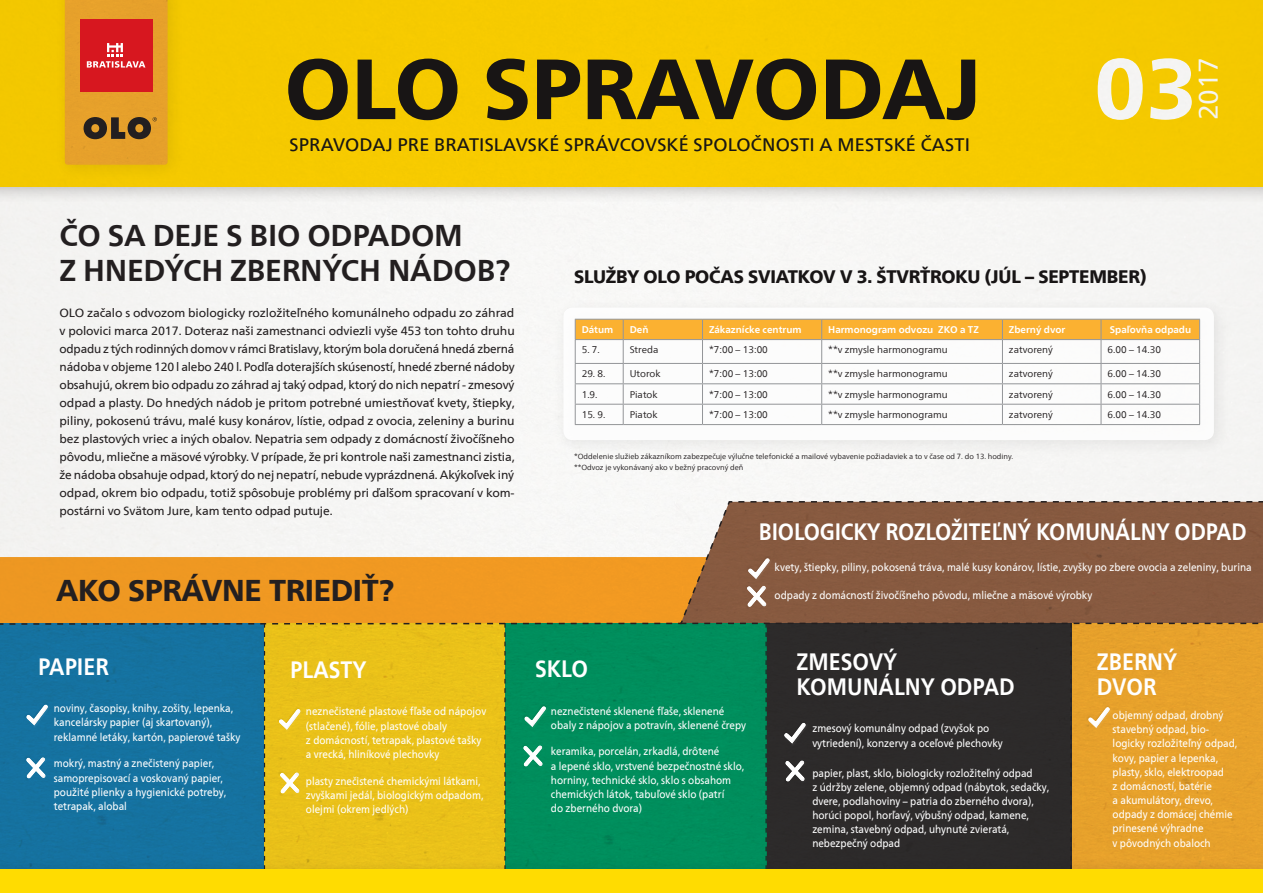
<style>
.page{position:relative;width:1263px;height:893px;background:#fff}
.page>*{position:absolute;margin:0;border:0;box-sizing:border-box;transform-origin:0 0}
.t1{font:800 85.2px "Frutiger Neue LT Com";color:#231f20}
.t2{font:800 85.2px "Frutiger Neue LT Com";color:#fff}
.olo{font:700 30px "Frutiger Neue LT Com";letter-spacing:-.01em;color:#231f20}
.olo-2{font:800 30px "Frutiger Neue LT Com";letter-spacing:-.01em;color:#231f20}
.t3{font:27.15px "Frutiger Neue LT Com";color:#fff}
.t4{font:700 23.55px "Frutiger Neue LT Com";letter-spacing:-.01em;color:#fff;scale:.9 1}
.t5{font:700 23.55px "Frutiger Neue LT Com";letter-spacing:-.01em;color:#fff;scale:.88 1}
.t6{font:18px "Frutiger Neue LT Com";letter-spacing:.01em;color:#231f20}
.olo-3{font:800 18px "Frutiger Neue LT Com";letter-spacing:-.01em;color:#231f20}
.olo-4{font:12px/18px "Frutiger Neue LT Com";letter-spacing:-.01em;color:#231f20;text-align:justify}
.t7{font:10.95px/14.1px "Frutiger Neue LT Com";color:#fff;scale:.9 1}
.t8{font:9.75px "Frutiger Neue LT Com";color:#231f20}
.t9{font:700 9.75px "Frutiger Neue LT Com";color:#fff}
.t10{font:7.5px "Frutiger Neue LT Com";color:#231f20}
</style>
<div class="page">
<img style="left:0;top:0;width:1263px;height:500px">
<div style="left:53px;top:0;width:132px;height:182px;background:#f0c500"></div>
<svg style="left:65px;top:0;width:103px;height:165px;background:#d7722a"></svg>
<div style="left:552px;top:296px;width:679px;height:161px;background:#f3f3f2"></div>
<div style="left:563px;top:308px;width:651px;height:132px;background:#fff;border-radius:9px"></div>
<svg style="left:575px;top:319px;width:625px;height:105px"></svg>
<hr style="left:575px;top:424px;width:48px;height:1px;background:#939598">
<hr style="left:623px;top:424px;width:79px;height:1px;background:#939598">
<hr style="left:702px;top:424px;width:120px;height:1px;background:#939598">
<hr style="left:822px;top:424px;width:180px;height:1px;background:#939598">
<hr style="left:1002px;top:424px;width:99px;height:1px;background:#939598">
<hr style="left:1101px;top:424px;width:99px;height:1px;background:#939598">
<div style="left:0;top:870px;width:1263px;height:23px;background:#ffdc01"></div>
<svg style="left:0;top:501px;width:1263px;height:369px;background:#808553"></svg>
<p class="t1" style="left:285px;top:38px;width:698px">OLO SPRAVODAJ</p>
<p class="t6" style="left:289px;top:134px;width:682px">SPRAVODAJ PRE BRATISLAVSKÉ SPRÁVCOVSKÉ SPOLOČNOSTI A MESTSKÉ ČASTI</p>
<p class="t2" style="left:1094px;top:38px;width:104px">03</p>
<p class="t3" style="left:1191px;top:120px;width:64px;rotate:-90deg">2017</p>
<p class="olo" style="left:60px;top:218px;width:405px">ČO SA DEJE S BIO ODPADOM</p>
<p class="olo" style="left:60px;top:252px;width:452px">Z HNEDÝCH ZBERNÝCH NÁDOB?</p>
<p class="olo-4" style="left:60px;top:303px;width:457px">OLO začalo s odvozom biologicky rozložiteľného komunálneho odpadu zo záhrad v polovici marca 2017. Doteraz naši zamestnanci odviezli vyše 453 ton tohto druhu odpadu z tých rodinných domov v rámci Bratislavy, ktorým bola doručená hnedá zberná nádoba v objeme 120 l alebo 240 l. Podľa doterajších skúseností, hnedé zberné nádoby obsahujú, okrem bio odpadu zo záhrad aj taký odpad, ktorý do nich nepatrí - zmesový odpad a plasty. Do hnedých nádob je pritom potrebné umiestňovať kvety, štiepky, piliny, pokosenú trávu, malé kusy konárov, lístie, odpad z ovocia, zeleniny a burinu bez plastových vriec a iných obalov. Nepatria sem odpady z domácností živočíšneho pôvodu, mliečne a mäsové výrobky. V prípade, že pri kontrole naši zamestnanci zistia, že nádoba obsahuje odpad, ktorý do nej nepatrí, nebude vyprázdnená. Akýkoľvek iný odpad, okrem bio odpadu, totiž spôsobuje problémy pri ďalšom spracovaní v kom&shy;postárni vo Svätom Jure, kam tento odpad putuje.</p>
<p class="olo-2" style="left:56px;top:572px;width:339px">AKO SPRÁVNE TRIEDIŤ?</p>
<p class="t4" style="left:38px;top:652px;width:80px">PAPIER</p>
<p class="t7" style="left:54px;top:701px;width:209px">noviny, časopisy, knihy, zošity, lepenka, kancelársky papier (aj skartovaný), reklamné letáky, kartón, papierové tašky</p>
<p class="t7" style="left:54px;top:756px;width:193px">mokrý, mastný a znečistený papier, samoprepisovací a voskovaný papier, použité plienky a hygienické potreby, tetrapak, alobal</p>
<p class="t4" style="left:290px;top:655px;width:86px">PLASTY</p>
<p class="t7" style="left:306px;top:704px;width:202px">neznečistené plastové fľaše od nápojov (stlačené), fólie, plastové obaly<br>z domácností, tetrapak, plastové tašky a vrecká, hliníkové plechovky</p>
<p class="t7" style="left:306px;top:774px;width:199px">plasty znečistené chemickými látkami, zvyškami jedál, biologickým odpadom, olejmi (okrem jedlých)</p>
<p class="olo-3" style="left:574px;top:266px;width:574px">SLUŽBY OLO POČAS SVIATKOV V 3. ŠTVRŤROKU (JÚL – SEPTEMBER)</p>
<p class="t9" style="left:582px;top:324px;width:33px">Dátum</p>
<p class="t9" style="left:630px;top:324px;width:20px">Deň</p>
<p class="t9" style="left:709px;top:324px;width:94px">Zákaznícke centrum</p>
<p class="t9" style="left:828px;top:324px;width:152px">Harmonogram odvozu ZKO a TZ</p>
<p class="t9" style="left:1009px;top:324px;width:58px">Zberný dvor</p>
<p class="t9" style="left:1110px;top:324px;width:83px">Spaľovňa odpadu</p>
<p class="t8" style="left:582px;top:344px;width:20px">5. 7.</p>
<p class="t8" style="left:630px;top:344px;width:30px">Streda</p>
<p class="t8" style="left:709px;top:344px;width:60px">*7:00 – 13:00</p>
<p class="t8" style="left:828px;top:344px;width:121px">**v zmysle harmonogramu</p>
<p class="t8" style="left:1009px;top:344px;width:45px">zatvorený</p>
<p class="t8" style="left:1107px;top:344px;width:55px">6.00 – 14.30</p>
<p class="t8" style="left:582px;top:368px;width:25px">29. 8.</p>
<p class="t8" style="left:630px;top:368px;width:32px">Utorok</p>
<p class="t8" style="left:709px;top:368px;width:60px">*7:00 – 13:00</p>
<p class="t8" style="left:828px;top:368px;width:121px">**v zmysle harmonogramu</p>
<p class="t8" style="left:1009px;top:368px;width:45px">zatvorený</p>
<p class="t8" style="left:1107px;top:368px;width:55px">6.00 – 14.30</p>
<p class="t8" style="left:582px;top:388px;width:17px">1.9.</p>
<p class="t8" style="left:630px;top:388px;width:30px">Piatok</p>
<p class="t8" style="left:709px;top:388px;width:60px">*7:00 – 13:00</p>
<p class="t8" style="left:828px;top:388px;width:121px">**v zmysle harmonogramu</p>
<p class="t8" style="left:1009px;top:388px;width:45px">zatvorený</p>
<p class="t8" style="left:1107px;top:388px;width:55px">6.00 – 14.30</p>
<p class="t8" style="left:582px;top:409px;width:25px">15. 9.</p>
<p class="t8" style="left:630px;top:409px;width:30px">Piatok</p>
<p class="t8" style="left:709px;top:409px;width:60px">*7:00 – 13:00</p>
<p class="t8" style="left:828px;top:409px;width:121px">**v zmysle harmonogramu</p>
<p class="t8" style="left:1009px;top:409px;width:45px">zatvorený</p>
<p class="t8" style="left:1107px;top:409px;width:55px">6.00 – 14.30</p>
<p class="t10" style="left:574px;top:452px;width:441px">*Oddelenie služieb zákazníkom zabezpečuje výlučne telefonické a mailové vybavenie požiadaviek a to v čase od 7. do 13. hodiny.</p>
<p class="t10" style="left:574px;top:462px;width:171px">**Odvoz je vykonávaný ako v bežný pracovný deň</p>
<p class="t5" style="left:759px;top:517px;width:556px">BIOLOGICKY ROZLOŽITEĽNÝ KOMUNÁLNY ODPAD</p>
<p class="t7" style="left:775px;top:560px;width:532px">kvety, štiepky, piliny, pokosená tráva, malé kusy konárov, lístie, zvyšky po zbere ovocia a zeleniny, burina</p>
<p class="t7" style="left:775px;top:588px;width:354px">odpady z domácností živočíšneho pôvodu, mliečne a mäsové výrobky</p>
<p class="t4" style="left:535px;top:655px;width:60px">SKLO</p>
<p class="t7" style="left:551px;top:703px;width:218px">neznečistené sklenené fľaše, sklenené obaly z nápojov a potravín, sklenené črepy</p>
<p class="t7" style="left:551px;top:744px;width:216px">keramika, porcelán, zrkadlá, drôtené<br>a lepené sklo, vrstvené bezpečnostné sklo, horniny, technické sklo, sklo s obsahom chemických látok, tabuľové sklo (patrí<br>do zberného dvora)</p>
<p class="t4" style="left:796px;top:647px;width:113px">ZMESOVÝ</p>
<p class="t4" style="left:796px;top:672px;width:244px">KOMUNÁLNY ODPAD</p>
<p class="t7" style="left:812px;top:721px;width:213px">zmesový komunálny odpad (zvyšok po vytriedení), konzervy a oceľové plechovky</p>
<p class="t7" style="left:812px;top:765px;width:265px">papier, plast, sklo, biologicky rozložiteľný odpad<br>z údržby zelene, objemný odpad (nábytok, sedačky, dvere, podlahoviny – patria do zberného dvora), horúci popol, horľavý, výbušný odpad, kamene, zemina, stavebný odpad, uhynuté zvieratá, nebezpečný odpad</p>
<p class="t4" style="left:1097px;top:648px;width:91px">ZBERNÝ</p>
<p class="t4" style="left:1097px;top:673px;width:67px">DVOR</p>
<p class="t7" style="left:1113px;top:708px;width:140px">objemný odpad, drobný stavebný odpad, bio&shy;logicky rozložiteľný odpad, kovy, papier a lepenka, plasty, sklo, elektroopad<br>z domácností, batérie<br>a akumulátory, drevo, odpady z domácej chémie prinesené výhradne<br>v pôvodných obaloch</p>
</div>
